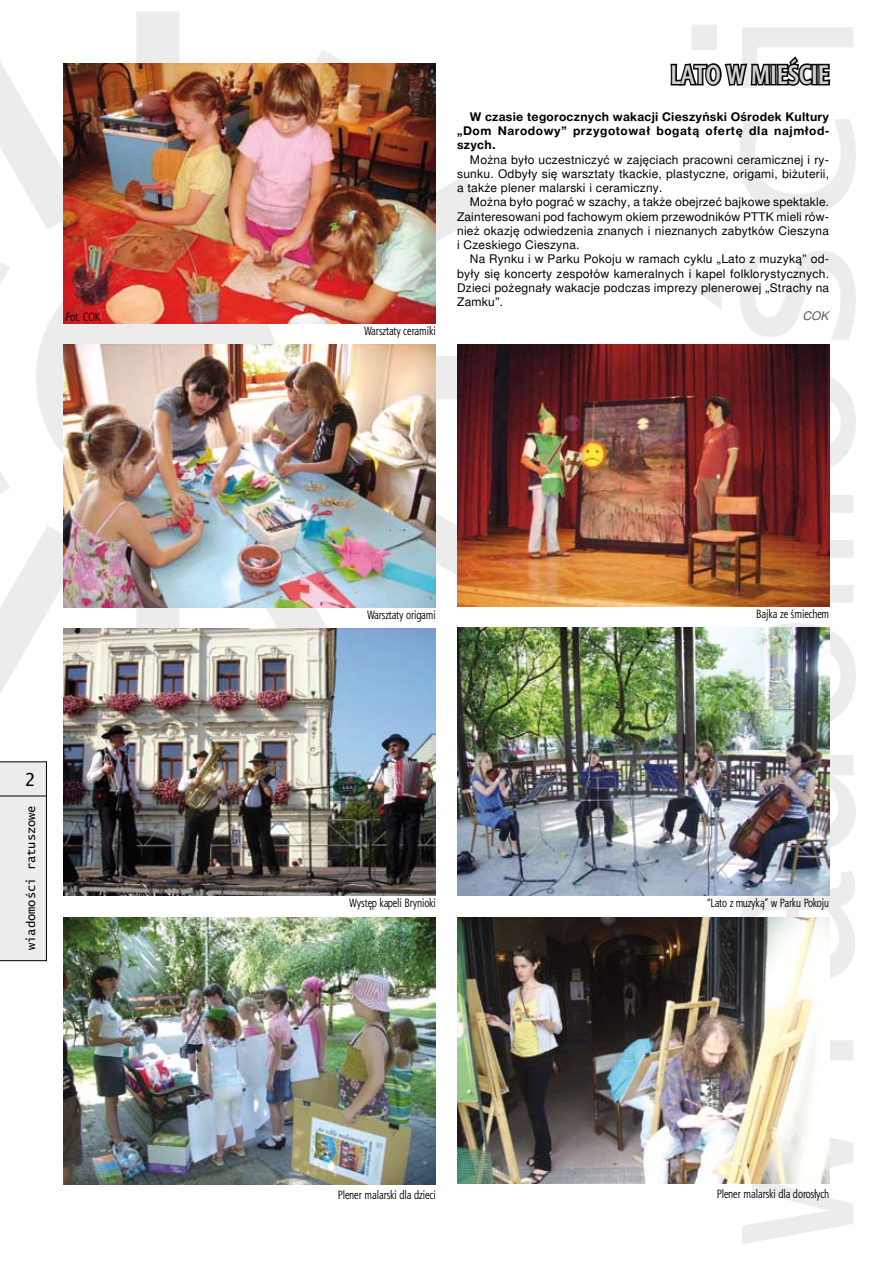
<style>
.page{position:relative;width:893px;height:1263px;background:#fff}
.page>*{position:absolute;margin:0;border:0;box-sizing:border-box;transform-origin:0 0}
.t1{font:700 27px "Aerton Cnd TTEFN";color:#cfd0d1}
.t2{font:12px/14.2px "Switzer TTEFN";letter-spacing:.02em;color:#000;text-align:justify}
.t3{font:12px "Aerton Cnd TTEFN";color:#000}
.t4{font:700 12px/14.2px "Switzer TTEFN";letter-spacing:.045em;color:#000;text-align:justify}
.t5{font:12px "Lucida Console";color:#000}
.t6{font:italic 12px "Switzer TTEFN";color:#58585a}
</style>
<div class="page">
<div style="left:0;top:761px;width:47px;height:200px;background:#ececed"></div>
<hr style="left:0;top:796px;width:46px;height:1px;background:#000">
<svg style="left:0;top:11px;width:524px;height:733px"></svg>
<svg style="left:670px;top:56px;width:161px;height:30px"></svg>
<img style="left:457px;top:345px;width:372px;height:262px">
<img style="left:64px;top:628px;width:372px;height:267px">
<img style="left:457px;top:628px;width:372px;height:267px">
<img style="left:457px;top:918px;width:372px;height:265px">
<img style="left:64px;top:918px;width:372px;height:266px">
<img style="left:64px;top:64px;width:372px;height:259px">
<img style="left:64px;top:345px;width:372px;height:262px">
<p class="t3" style="left:66px;top:310px;width:36px">Fot. COK</p>
<p class="t5" style="left:26px;top:950px;width:146px;rotate:-90deg">wiadomości ratuszowe</p>
<p class="t3" style="left:364px;top:324px;width:73px">Warsztaty ceramiki</p>
<h1 class="t1" style="left:670px;top:58px;width:160px">LATO W MIEŚCIE</h1>
<p class="t4" style="left:457px;top:110px;width:374px;text-indent:13px">W czasie tegorocznych wakacji Cieszyński Ośrodek Kultury „Dom Narodowy” przygotował bogatą ofertę dla najmłod&shy;szych.</p>
<p class="t2" style="left:457px;top:152px;width:374px;text-indent:13px">Można było uczestniczyć w zajęciach pracowni ceramicznej i ry&shy;sunku. Odbyły się warsztaty tkackie, plastyczne, origami, biżuterii, a także plener malarski i ceramiczny.</p>
<p class="t2" style="left:457px;top:195px;width:374px;text-indent:13px">Można było pograć w szachy, a także obejrzeć bajkowe spektakle.<br>Zainteresowani pod fachowym okiem przewodników PTTK mieli rów&shy;nież okazję odwiedzenia znanych i nieznanych zabytków Cieszyna i Czeskiego Cieszyna.</p>
<p class="t2" style="left:457px;top:252px;width:374px;text-indent:13px">Na Rynku i w Parku Pokoju w ramach cyklu „Lato z muzyką” od&shy;były się koncerty zespołów kameralnych i kapel folklorystycznych.<br>Dzieci pożegnały wakacje podczas imprezy plenerowej „Strachy na Zamku”.</p>
<p class="t6" style="left:803px;top:308px;width:27px">COK</p>
<p class="t3" style="left:367px;top:608px;width:70px">Warsztaty origami</p>
<p class="t3" style="left:756px;top:607px;width:74px">Bajka ze śmiechem</p>
<p class="t3" style="left:349px;top:895px;width:88px">Występ kapeli Brynioki</p>
<p class="t3" style="left:707px;top:896px;width:124px">“Lato z muzyką” w Parku Pokoju</p>
<p class="t3" style="left:338px;top:1188px;width:99px">Plener malarski dla dzieci</p>
<p class="t3" style="left:717px;top:1187px;width:114px">Plener malarski dla dorosłych</p>
</div>
